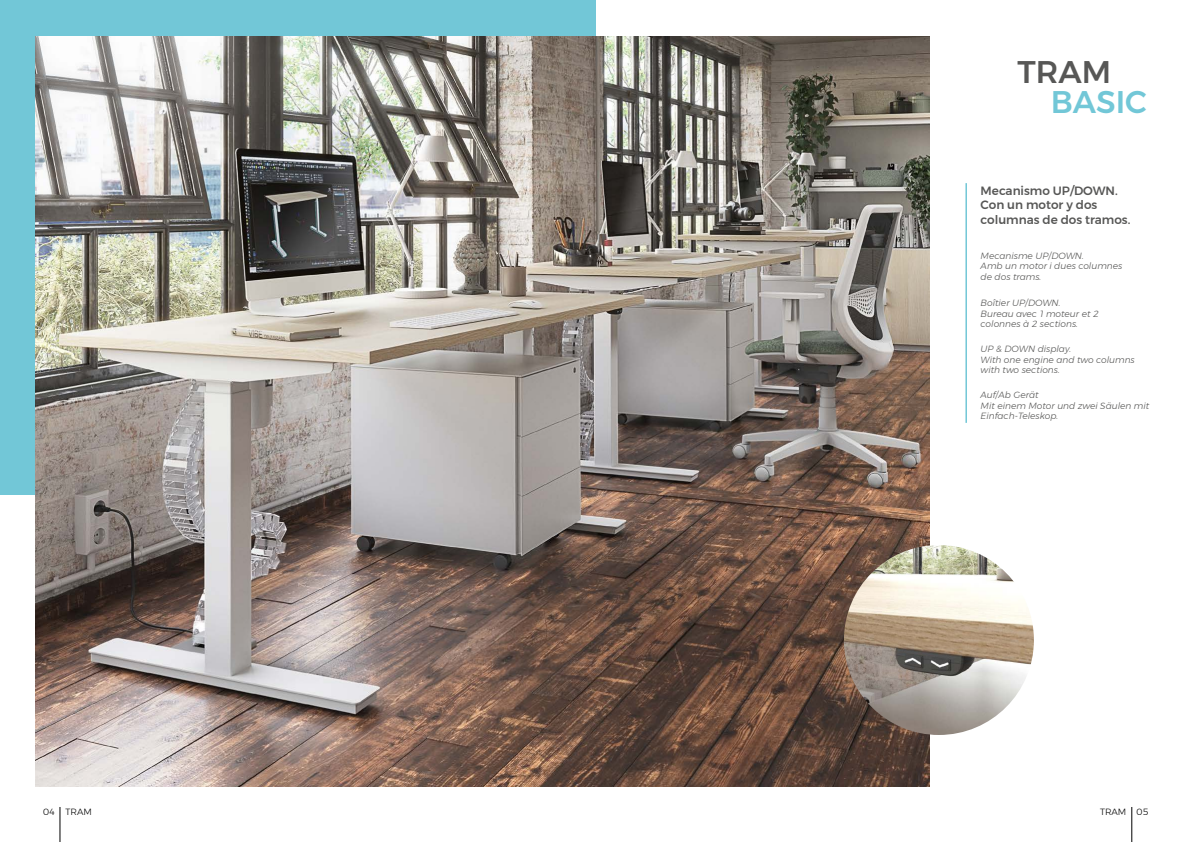
<style>
.page{position:relative;width:1191px;height:842px;background:#fff}
.page>*{position:absolute;margin:0;border:0;box-sizing:border-box;transform-origin:0 0}
.t1{font:500 31.2px "Montserrat";color:#72c7d7}
.t2{font:500 31.2px "Montserrat";color:#575756}
.t3{font:500 12px/14.4px "Montserrat";color:#575756}
.t4{font:italic 300 9px/10.8px "Montserrat";color:#575756}
.t5{font:300 9px "Montserrat";color:#000}
</style>
<div class="page">
<div style="left:0;top:0;width:595px;height:494px;background:#72c7d7"></div>
<img style="left:36px;top:36px;width:893px;height:750px">
<hr style="left:965px;top:183px;width:2px;height:240px;background:#72c7d7">
<img style="left:844px;top:545px;width:190px;height:190px;border-radius:95px">
<hr style="left:60px;top:807px;width:1px;height:35px;background:#000">
<hr style="left:1131px;top:807px;width:1px;height:35px;background:#000">
<h1 class="t2" style="left:1017px;top:48px;width:95px">TRAM</h1>
<h1 class="t1" style="left:1050px;top:77px;width:98px">BASIC</h1>
<h2 class="t3" style="left:980px;top:183px;width:151px">Mecanismo UP/DOWN.<br>Con un motor y dos columnas de dos tramos.</h2>
<p class="t4" style="left:980px;top:250px;width:143px">Mecanisme UP/DOWN.<br>Amb un motor i dues columnes de dos trams.</p>
<p class="t4" style="left:980px;top:297px;width:120px">Boîtier UP/DOWN.<br>Bureau avec 1 moteur et 2 colonnes à 2 sections.</p>
<p class="t4" style="left:980px;top:343px;width:156px">UP &amp; DOWN display.<br>With one engine and two columns with two sections.</p>
<p class="t4" style="left:980px;top:389px;width:170px">Auf/Ab Gerät<br>Mit einem Motor und zwei Säulen mit<br>Einfach-Teleskop.</p>
<p class="t5" style="left:43px;top:805px;width:51px">04 TRAM</p>
<p class="t5" style="left:1100px;top:805px;width:50px">TRAM 05</p>
</div>
